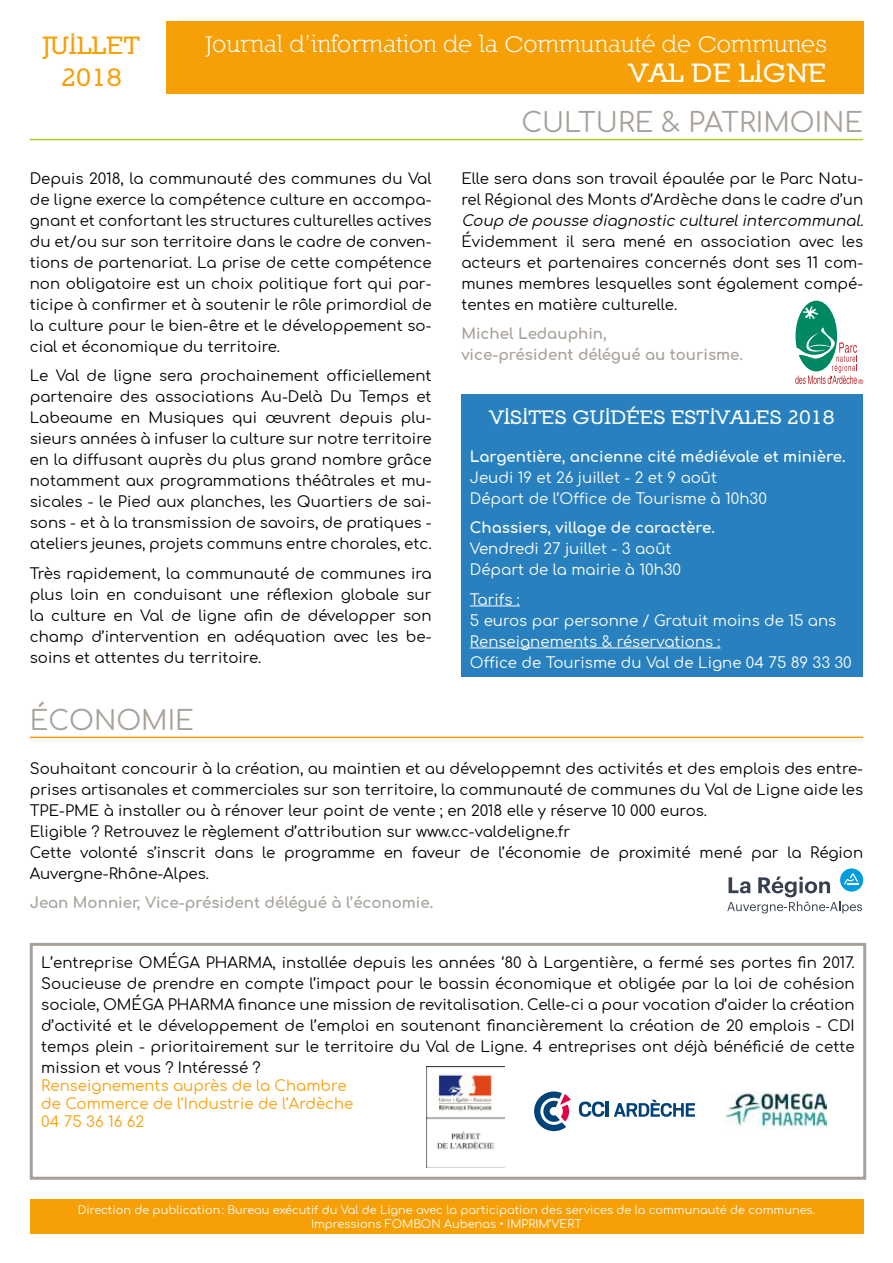
<style>
.page{position:relative;width:893px;height:1263px;background:#fff}
.page>*{position:absolute;margin:0;border:0;box-sizing:border-box;transform-origin:0 0}
.t1{font:28.5px "Nilland Small Caps Bold";color:#fff}
.t2{font:27px "Comfortaa";color:#a7a19a}
.t3{font:27px/32.4px "Nilland Small Caps Bold";color:#f69f07;text-align:center}
.t4{font:25.5px "Nilland Small Caps";color:#fff}
.t5{font:21px "Nilland Small Caps Bold";color:#fff}
.t6{font:15px/21px "Comfortaa";color:#000;text-align:justify}
.t7{font:15px/21px "Comfortaa";color:#fff}
.t8{font:700 15px/21px "Comfortaa";color:#a7a19a}
.t9{font:15px/18px "Comfortaa";color:#f69f07}
.t10{font:700 15px "Comfortaa";color:#fff}
.t11{font:italic 15px "Comfortaa";color:#000}
.t12{font:11.4px/13.5px "Comfortaa";color:#fff;text-align:center}
.t13{font:6.45px "Helvetica";color:#bc2d33}
</style>
<div class="page">
<div style="left:166px;top:21px;width:697px;height:73px;background:#f69f07"></div>
<hr style="left:30px;top:139px;width:833px;height:1px;background:#b4cd29">
<hr style="left:30px;top:737px;width:833px;height:1px;background:#f69f07">
<div style="left:30px;top:1199px;width:833px;height:34px;background:#f69f07"></div>
<div style="left:30px;top:943px;width:836px;height:237px;border:3px solid #a7a19a"></div>
<svg style="left:840px;top:868px;width:23px;height:23px"></svg>
<svg style="left:727px;top:873px;width:135px;height:40px"></svg>
<svg style="left:795px;top:301px;width:62px;height:83px"></svg>
<svg style="left:534px;top:1091px;width:37px;height:40px"></svg>
<svg style="left:579px;top:1101px;width:26px;height:16px"></svg>
<hr style="left:606px;top:1102px;width:3px;height:15px;background:#004379">
<svg style="left:614px;top:1100px;width:81px;height:17px"></svg>
<img style="left:725px;top:1091px;width:102px;height:37px">
<img style="left:427px;top:1066px;width:78px;height:101px">
<div style="left:461px;top:395px;width:402px;height:282px;background:#2881be"></div>
<hr style="left:470px;top:605px;width:50px;height:1px;background:#fff">
<hr style="left:470px;top:647px;width:251px;height:1px;background:#fff">
<h2 class="t3" style="left:43px;top:28px;width:99px">JUILLET<br>2018</h2>
<h3 class="t4" style="left:205px;top:28px;width:623px">Journal d’information de la Communauté de Communes</h3>
<h1 class="t1" style="left:629px;top:55px;width:199px">VAL DE LIGNE</h1>
<h2 class="t2" style="left:521px;top:98px;width:343px">CULTURE &amp; PATRIMOINE</h2>
<p class="t6" style="left:30px;top:166px;width:403px">Depuis 2018, la communauté des communes du Val de ligne exerce la compétence culture en accompa&shy;gnant et confortant les structures culturelles actives du et/ou sur son territoire dans le cadre de conven&shy;tions de partenariat. La prise de cette compétence non obligatoire est un choix politique fort qui par&shy;ticipe à confirmer et à soutenir le rôle primordial de la culture pour le bien-être et le développement so&shy;cial et économique du territoire.</p>
<p class="t6" style="left:30px;top:363px;width:403px">Le Val de ligne sera prochainement officiellement partenaire des associations Au-Delà Du Temps et Labeaume en Musiques qui œuvrent depuis plu&shy;sieurs années à infuser la culture sur notre territoire en la diffusant auprès du plus grand nombre grâce notamment aux programmations théâtrales et mu&shy;sicales - le Pied aux planches, les Quartiers de sai&shy;sons - et à la transmission de savoirs, de pratiques - ateliers jeunes, projets communs entre chorales, etc.</p>
<p class="t6" style="left:30px;top:561px;width:403px">Très rapidement, la communauté de communes ira plus loin en conduisant une réflexion globale sur la culture en Val de ligne afin de développer son champ d’intervention en adéquation avec les be&shy;soins et attentes du territoire.</p>
<h2 class="t2" style="left:30px;top:696px;width:166px">ÉCONOMIE</h2>
<p class="t6" style="left:461px;top:166px;width:403px">Elle sera dans son travail épaulée par le Parc Natu&shy;rel Régional des Monts d’Ardèche dans le cadre d’un</p>
<p class="t11" style="left:461px;top:207px;width:408px">Coup de pousse diagnostic culturelintercommunal.</p>
<p class="t6" style="left:461px;top:229px;width:403px">Évidemment il sera mené en association avec les acteurs et partenaires concernés dont ses 11 com&shy;munes membres lesquelles sont également compé&shy;tentes en matière culturelle.</p>
<p class="t8" style="left:461px;top:321px;width:283px">Michel Ledauphin,<br>vice-président délégué au tourisme.</p>
<p class="t13" style="left:858px;top:378px;width:6px">®</p>
<h3 class="t5" style="left:490px;top:404px;width:347px">VISITES GUIDÉES ESTIVALES 2018</h3>
<p class="t10" style="left:470px;top:442px;width:377px">Largentière, ancienne cité médiévale et minière.</p>
<p class="t7" style="left:470px;top:465px;width:298px">Jeudi 19 et 26 juillet - 2 et 9 août<br>Départ de l’Office de Tourisme à 10h30</p>
<p class="t10" style="left:470px;top:514px;width:247px">Chassiers, village de caractère.</p>
<p class="t7" style="left:470px;top:536px;width:213px">Vendredi 27 juillet - 3 août<br>Départ de la mairie à 10h30</p>
<p class="t7" style="left:470px;top:587px;width:383px">Tarifs :<br>5 euros par personne / Gratuit moins de 15 ans<br>Renseignements &amp; réservations :<br>Office de Tourisme du Val de Ligne 04 75 89 33 30</p>
<p class="t6" style="left:30px;top:756px;width:835px;text-align:left">Souhaitant concourir à la création, au maintien et au développemnt des activités et des emplois des entre&shy;prises artisanales et commerciales sur son territoire, la communauté de communes du Val de Ligne aide les TPE-PME à installer ou à rénover leur point de vente ; en 2018 elle y réserve 10 000 euros.<br>Eligible ? Retrouvez le règlement d’attribution sur www.cc-valdeligne.fr<br>Cette volonté s’inscrit dans le programme en faveur de l’économie de proximité mené par la Région Auvergne-Rhône-Alpes.</p>
<p class="t8" style="left:30px;top:890px;width:405px">Jean Monnier, Vice-président délégué à l’économie.</p>
<p class="t6" style="left:41px;top:949px;width:815px">L’entreprise OMÉGA PHARMA, installée depuis les années ‘80 à Largentière, a fermé ses portes fin 2017.<br>Soucieuse de prendre en compte l’impact pour le bassin économique et obligée par la loi de cohésion sociale, OMÉGA PHARMA finance une mission de revitalisation. Celle-ci a pour vocation d’aider la création d’activité et le développement de l’emploi en soutenant financièrement la création de 20 emplois - CDI temps plein - prioritairement sur le territoire du Val de Ligne. 4 entreprises ont déjà bénéficié de cette mission et vous ? Intéressé ?</p>
<p class="t9" style="left:41px;top:1074px;width:314px">Renseignements auprès de la Chambre de Commerce de l’Industrie de l’Ardèche<br>04 75 36 16 62</p>
<p class="t12" style="left:78px;top:1202px;width:739px">Direction de publication: Bureau exécutif du Val de Ligne avec la participation des services de la communauté de communes.<br>Impressions FOMBON Aubenas • IMPRIM’VERT</p>
</div>
